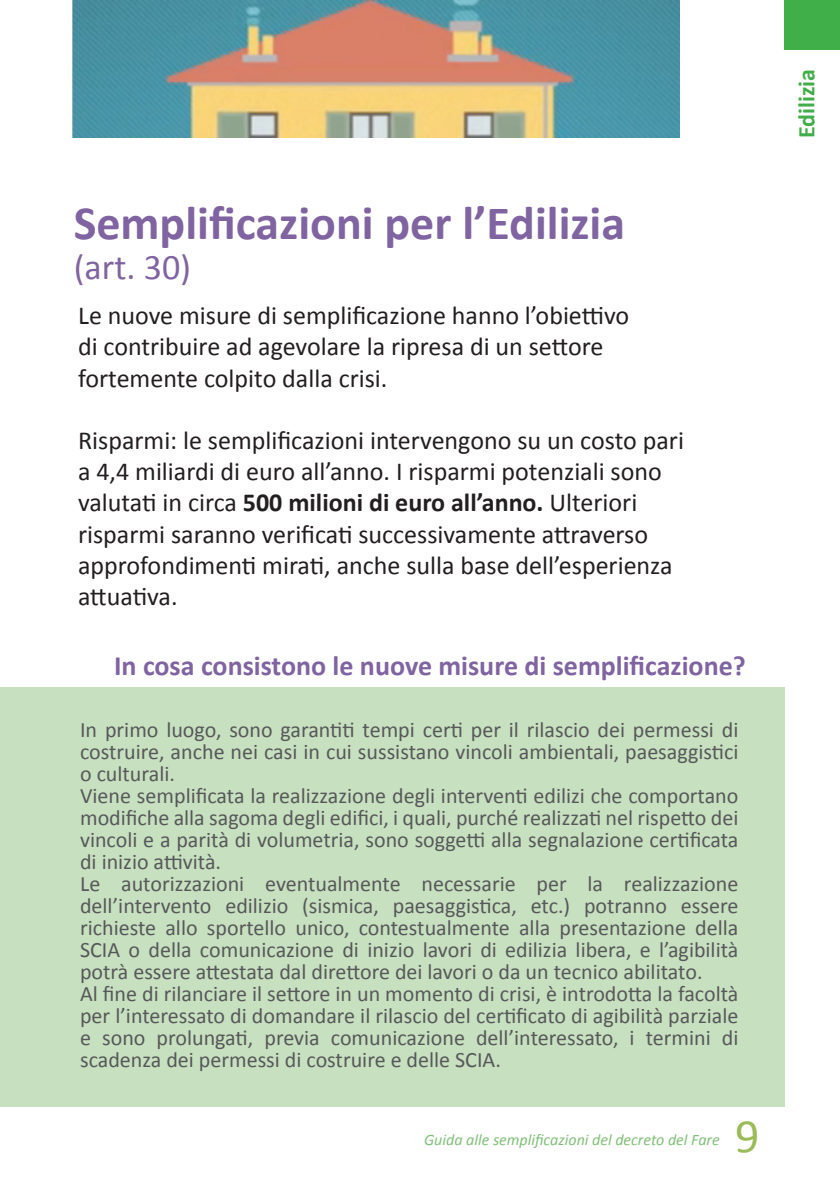
<style>
.page{position:relative;width:840px;height:1191px;background:#fff}
.page>*{position:absolute;margin:0;border:0;box-sizing:border-box;transform-origin:0 0}
.Titoli_generale{font:700 48px "Calibri";color:#8064a2}
.t1{font:48px "Calibri";color:#9bbb59}
.Titoli_generale-2{font:36px "Calibri";color:#8064a2}
.Titoli_generale-3{font:700 28px "Calibri";color:#8064a2}
.Corpo_del_testo{font:26px/31.2px "Calibri";color:#231f20}
.Linguette{font:700 24px "Calibri";color:#40ae49}
.Per_saperne_più{font:22px/22px "Calibri";color:#57585a;text-align:justify}
.t2{font:italic 16px "Calibri";color:#7fc077}
.s1{font-weight:700}
</style>
<div class="page">
<div style="left:0;top:687px;width:784px;height:419px;background:#c7e0bf"></div>
<img style="left:72px;top:0;width:606px;height:138px">
<div style="left:784px;top:0;width:55px;height:49px;background:#40ae49"></div>
<p class="Titoli_generale" style="left:74px;top:193px;width:552px">Semplificazioni per l’Edilizia</p>
<p class="Titoli_generale-2" style="left:74px;top:245px;width:119px">(art. 30)</p>
<p class="Corpo_del_testo" style="left:78px;top:299px;width:552px">Le nuove misure di semplificazione hanno l’obiettivo di contribuire ad agevolare la ripresa di un settore fortemente colpito dalla crisi.</p>
<p class="Corpo_del_testo" style="left:78px;top:423px;width:607px">Risparmi: le semplificazioni intervengono su un costo pari a 4,4 miliardi di euro all’anno. I risparmi potenziali sono valutati in circa <span class="s1">500 milioni di euro all’anno.</span> Ulteriori risparmi saranno verificati successivamente attraverso approfondimenti mirati, anche sulla base dell’esperienza attuativa.</p>
<p class="Titoli_generale-3" style="left:114px;top:648px;width:632px">In cosa consistono le nuove misure di semplificazione?</p>
<p class="Per_saperne_più" style="left:80px;top:717px;width:659px">In primo luogo, sono garantiti tempi certi per il rilascio dei permessi di costruire, anche nei casi in cui sussistano vincoli ambientali, paesaggistici o culturali.</p>
<p class="Per_saperne_più" style="left:80px;top:783px;width:659px">Viene semplificata la realizzazione degli interventi edilizi che comportano modifiche alla sagoma degli edifici, i quali, purché realizzati nel rispetto dei vincoli e a parità di volumetria, sono soggetti alla segnalazione certificata di inizio attività.</p>
<p class="Per_saperne_più" style="left:80px;top:871px;width:659px">Le autorizzazioni eventualmente necessarie per la realizzazione dell’intervento edilizio (sismica, paesaggistica, etc.) potranno essere richieste allo sportello unico, contestualmente alla presentazione della SCIA o della comunicazione di inizio lavori di edilizia libera, e l’agibilità potrà essere attestata dal direttore dei lavori o da un tecnico abilitato.</p>
<p class="Per_saperne_più" style="left:80px;top:981px;width:659px">Al fine di rilanciare il settore in un momento di crisi, è introdotta la facoltà per l’interessato di domandare il rilascio del certificato di agibilità parziale e sono prolungati, previa comunicazione dell’interessato, i termini di scadenza dei permessi di costruire e delle SCIA.</p>
<p class="t2" style="left:424px;top:1130px;width:297px">Guida alle semplificazioni del decreto del Fare</p>
<h1 class="t1" style="left:734px;top:1106px;width:26px">9</h1>
<p class="Linguette" style="left:791px;top:138px;width:71px;rotate:-90deg">Edilizia</p>
</div>
